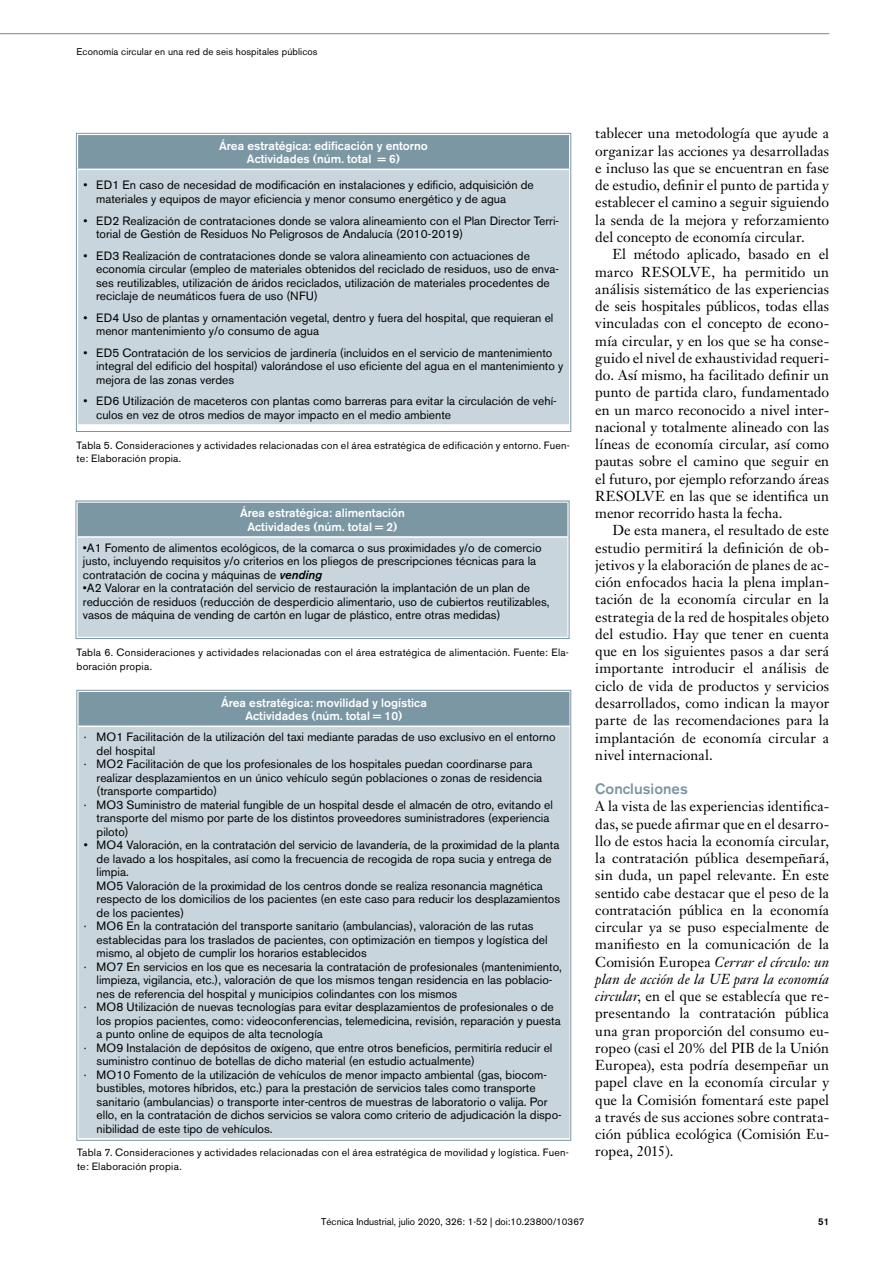
<style>
.page{position:relative;width:893px;height:1263px;background:#fff}
.page>*{position:absolute;margin:0;border:0;box-sizing:border-box;transform-origin:0 0}
.t1{font:500 15px "Akzidenz Grotesk BE";color:#7b97a4}
.t2{font:14.25px/17.2px "Janson Text";color:#000;text-align:justify}
.t3{font:12px/13.5px "Akzidenz Grotesk BE";color:#000}
.t4{font:500 12px/13.5px "Akzidenz Grotesk BE";color:#fff;text-align:center}
.t5{font:10.5px/13.5px "Akzidenz Grotesk BE";letter-spacing:.02em;color:#000}
.t6{font:9.75px "Akzidenz Grotesk BE";letter-spacing:.01em;color:#000}
.t7{font:500 9.75px "Akzidenz Grotesk BE";color:#000}
.s1{font-weight:500;font-style:italic}
.s2{font-style:italic}
</style>
<div class="page">
<hr style="left:0;top:33px;width:829px;height:1px;background:#7b97a4">
<div style="left:78px;top:691px;width:492px;height:35px;background:#7b97a4"></div>
<div style="left:78px;top:726px;width:492px;height:413px;background:#c8d5dc"></div>
<hr style="left:77px;top:725px;width:494px;height:2px;background:#fff">
<div style="left:77px;top:134px;width:493px;height:35px;background:#7b97a4"></div>
<div style="left:77px;top:169px;width:493px;height:256px;background:#c8d5dc"></div>
<hr style="left:77px;top:169px;width:494px;height:1px;background:#fff">
<hr style="left:77px;top:424px;width:494px;height:2px;background:#fff">
<div style="left:76px;top:133px;width:495px;height:299px;border:1px solid #7b97a4"></div>
<div style="left:77px;top:502px;width:491px;height:35px;background:#7b97a4"></div>
<div style="left:77px;top:537px;width:491px;height:100px;background:#c8d5dc"></div>
<hr style="left:76px;top:536px;width:493px;height:2px;background:#fff">
<div style="left:76px;top:501px;width:493px;height:138px;border:1px solid #7b97a4"></div>
<p class="t6" style="left:77px;top:46px;width:243px">Economía circular en una red de seis hospitales públicos</p>
<p class="t4" style="left:219px;top:139px;width:210px">Área estratégica: edificación y entorno<br>Actividades (núm. total = 6)</p>
<p class="t3" style="left:96px;top:179px;width:439px;text-indent:-13px">• ED1 En caso de necesidad de modificación en instalaciones y edificio, adquisición de materiales y equipos de mayor eficiencia y menor consumo energético y de agua</p>
<p class="t3" style="left:96px;top:214px;width:464px;text-indent:-13px">• ED2 Realización de contrataciones donde se valora alineamiento con el Plan Director Terri&shy;torial de Gestión de Residuos No Peligrosos de Andalucía (2010-2019)</p>
<p class="t3" style="left:96px;top:249px;width:464px;text-indent:-13px">• ED3 Realización de contrataciones donde se valora alineamiento con actuaciones de economía circular (empleo de materiales obtenidos del reciclado de residuos, uso de enva&shy;ses reutilizables, utilización de áridos reciclados, utilización de materiales procedentes de reciclaje de neumáticos fuera de uso (NFU)</p>
<p class="t3" style="left:96px;top:311px;width:459px;text-indent:-13px">• ED4 Uso de plantas y ornamentación vegetal, dentro y fuera del hospital, que requieran el menor mantenimiento y/o consumo de agua</p>
<p class="t3" style="left:96px;top:346px;width:469px;text-indent:-13px">• ED5 Contratación de los servicios de jardinería (incluidos en el servicio de mantenimiento integral del edificio del hospital) valorándose el uso eficiente del agua en el mantenimiento y mejora de las zonas verdes</p>
<p class="t3" style="left:96px;top:395px;width:462px;text-indent:-13px">• ED6 Utilización de maceteros con plantas como barreras para evitar la circulación de vehí&shy;culos en vez de otros medios de mayor impacto en el medio ambiente</p>
<p class="t5" style="left:77px;top:439px;width:495px">Tabla 5. Consideraciones y actividades relacionadas con el área estratégica de edificación y entorno. Fuen&shy;te: Elaboración propia.</p>
<p class="t4" style="left:240px;top:506px;width:167px">Área estratégica: alimentación<br>Actividades (núm. total = 2)</p>
<p class="t3" style="left:83px;top:541px;width:460px">•A1 Fomento de alimentos ecológicos, de la comarca o sus proximidades y/o de comercio justo, incluyendo requisitos y/o criterios en los pliegos de prescripciones técnicas para la contratación de cocina y máquinas de <span class="s1">vending</span></p>
<p class="t3" style="left:83px;top:581px;width:468px">•A2 Valorar en la contratación del servicio de restauración la implantación de un plan de reducción de residuos (reducción de desperdicio alimentario, uso de cubiertos reutilizables, vasos de máquina de vending de cartón en lugar de plástico, entre otras medidas)</p>
<p class="t5" style="left:77px;top:646px;width:494px">Tabla 6. Consideraciones y actividades relacionadas con el área estratégica de alimentación. Fuente: Ela&shy;boración propia.</p>
<p class="t4" style="left:221px;top:696px;width:208px">Área estratégica: movilidad y logística<br>Actividades (núm. total = 10)</p>
<p class="t3" style="left:84px;top:730px;width:473px">· MO1 Facilitación de la utilización del taxi mediante paradas de uso exclusivo en el entorno</p>
<p class="t3" style="left:97px;top:744px;width:60px">del hospital</p>
<p class="t3" style="left:84px;top:757px;width:450px">· MO2 Facilitación de que los profesionales de los hospitales puedan coordinarse para</p>
<p class="t3" style="left:97px;top:771px;width:447px">realizar desplazamientos en un único vehículo según poblaciones o zonas de residencia</p>
<p class="t3" style="left:97px;top:784px;width:122px">(transporte compartido)</p>
<p class="t3" style="left:84px;top:798px;width:471px">· MO3 Suministro de material fungible de un hospital desde el almacén de otro, evitando el</p>
<p class="t3" style="left:97px;top:811px;width:454px">transporte del mismo por parte de los distintos proveedores suministradores (experiencia</p>
<p class="t3" style="left:97px;top:825px;width:34px">piloto)</p>
<p class="t3" style="left:84px;top:838px;width:477px">• MO4 Valoración, en la contratación del servicio de lavandería, de la proximidad de la planta</p>
<p class="t3" style="left:97px;top:852px;width:457px">de lavado a los hospitales, así como la frecuencia de recogida de ropa sucia y entrega de</p>
<p class="t3" style="left:97px;top:865px;width:34px">limpia.</p>
<p class="t3" style="left:97px;top:879px;width:448px">MO5 Valoración de la proximidad de los centros donde se realiza resonancia magnética</p>
<p class="t3" style="left:97px;top:892px;width:465px">respecto de los domicilios de los pacientes (en este caso para reducir los desplazamientos</p>
<p class="t3" style="left:97px;top:906px;width:89px">de los pacientes)</p>
<p class="t3" style="left:84px;top:919px;width:451px">· MO6 En la contratación del transporte sanitario (ambulancias), valoración de las rutas</p>
<p class="t3" style="left:97px;top:933px;width:452px">establecidas para los traslados de pacientes, con optimización en tiempos y logística del</p>
<p class="t3" style="left:97px;top:946px;width:272px">mismo, al objeto de cumplir los horarios establecidos</p>
<p class="t3" style="left:84px;top:960px;width:480px">· MO7 En servicios en los que es necesaria la contratación de profesionales (mantenimiento,</p>
<p class="t3" style="left:97px;top:973px;width:457px">limpieza, vigilancia, etc.), valoración de que los mismos tengan residencia en las poblacio-</p>
<p class="t3" style="left:97px;top:987px;width:362px">nes de referencia del hospital y municipios colindantes con los mismos</p>
<p class="t3" style="left:84px;top:1000px;width:472px">· MO8 Utilización de nuevas tecnologías para evitar desplazamientos de profesionales o de</p>
<p class="t3" style="left:97px;top:1014px;width:466px">los propios pacientes, como: videoconferencias, telemedicina, revisión, reparación y puesta</p>
<p class="t3" style="left:97px;top:1027px;width:228px">a punto online de equipos de alta tecnología</p>
<p class="t3" style="left:84px;top:1041px;width:470px">· MO9 Instalación de depósitos de oxígeno, que entre otros beneficios, permitiría reducir el</p>
<p class="t3" style="left:97px;top:1054px;width:380px">suministro continuo de botellas de dicho material (en estudio actualmente)</p>
<p class="t3" style="left:84px;top:1068px;width:465px">· MO10 Fomento de la utilización de vehículos de menor impacto ambiental (gas, biocom-</p>
<p class="t3" style="left:97px;top:1081px;width:441px">bustibles, motores híbridos, etc.) para la prestación de servicios tales como transporte</p>
<p class="t3" style="left:97px;top:1095px;width:452px">sanitario (ambulancias) o transporte inter-centros de muestras de laboratorio o valija. Por</p>
<p class="t3" style="left:97px;top:1108px;width:467px">ello, en la contratación de dichos servicios se valora como criterio de adjudicación la dispo-</p>
<p class="t3" style="left:97px;top:1122px;width:177px">nibilidad de este tipo de vehículos.</p>
<p class="t5" style="left:77px;top:1146px;width:493px">Tabla 7. Consideraciones y actividades relacionadas con el área estratégica de movilidad y logística. Fuen&shy;te: Elaboración propia.</p>
<p class="t2" style="left:595px;top:125px;width:235px">tablecer una metodología que ayude a organizar las acciones ya desarrolladas e incluso las que se encuentran en fase de estudio, definir el punto de partida y establecer el camino a seguir siguiendo la senda de la mejora y reforzamiento del concepto de economía circular.</p>
<p class="t2" style="left:595px;top:246px;width:235px;text-indent:17px">El método aplicado, basado en el marco RESOLVE, ha permitido un análisis sistemático de las experiencias de seis hospitales públicos, todas ellas vinculadas con el concepto de econo&shy;mía circular, y en los que se ha conse&shy;guido el nivel de exhaustividad requeri&shy;do. Así mismo, ha facilitado definir un punto de partida claro, fundamentado en un marco reconocido a nivel inter&shy;nacional y totalmente alineado con las líneas de economía circular, así como pautas sobre el camino que seguir en el futuro, por ejemplo reforzando áreas RESOLVE en las que se identifica un menor recorrido hasta la fecha.</p>
<p class="t2" style="left:595px;top:522px;width:235px;text-indent:17px">De esta manera, el resultado de este estudio permitirá la definición de ob&shy;jetivos y la elaboración de planes de ac&shy;ción enfocados hacia la plena implan&shy;tación de la economía circular en la estrategia de la red de hospitales objeto del estudio. Hay que tener en cuenta que en los siguientes pasos a dar será importante introducir el análisis de ciclo de vida de productos y servicios desarrollados, como indican la mayor parte de las recomendaciones para la implantación de economía circular a nivel internacional.</p>
<p class="t1" style="left:595px;top:779px;width:94px">Conclusiones</p>
<p class="t2" style="left:595px;top:798px;width:235px">A la vista de las experiencias identifica&shy;das, se puede afirmar que en el desarro&shy;llo de estos hacia la economía circular, la contratación pública desempeñará, sin duda, un papel relevante. En este sentido cabe destacar que el peso de la contratación pública en la economía circular ya se puso especialmente de manifiesto en la comunicación de la Comisión Europea <span class="s2">Cerrar el círculo: un plan de acción de la UE para la economía circular</span>, en el que se establecía que re&shy;presentando la contratación pública una gran proporción del consumo eu&shy;ropeo (casi el 20% del PIB de la Unión Europea), esta podría desempeñar un papel clave en la economía circular y que la Comisión fomentará este papel a través de sus acciones sobre contrata&shy;ción pública ecológica (Comisión Eu&shy;ropea, 2015).</p>
<p class="t6" style="left:321px;top:1216px;width:265px">Técnica Industrial, julio 2020, 326: 1-52 | doi:10.23800/10367</p>
<p class="t7" style="left:818px;top:1216px;width:13px">51</p>
</div>
